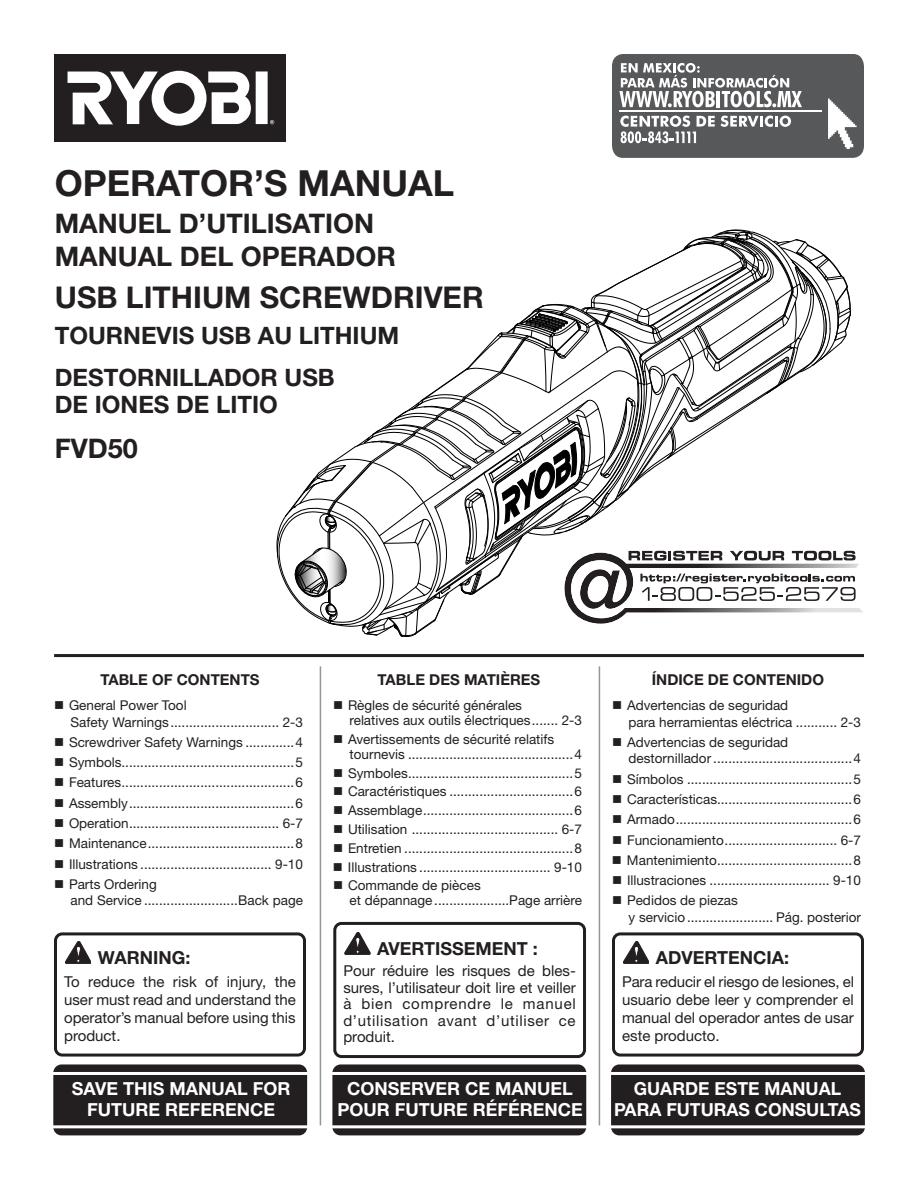
<style>
.page{position:relative;width:918px;height:1188px;background:#fff}
.page>*{position:absolute;margin:0;border:0;box-sizing:border-box;transform-origin:0 0}
.Heading_2{font:700 36px "Helvetica Neue LT Std";color:#231f20}
.Heading_2-2{font:700 30px "Helvetica Neue LT Std";color:#231f20}
.Heading_2-3{font:700 27px "Helvetica Neue LT Std";color:#231f20}
.Heading_2-4{font:700 24px/27px "Helvetica Neue LT Std";color:#231f20}
.HEADING{font:700 18px/21px "Helvetica Neue LT Std";color:#fff;text-align:center}
.Warning{font:700 18px "Helvetica Neue LT Std";color:#231f20}
.Warning_text{font:15px/18px "Helvetica Neue LT Std";color:#231f20;text-align:justify}
.t1{font:700 15px "Helvetica Neue LT Std";color:#231f20}
.t2{font:13.5px/16.5px "Helvetica Neue LT Std";color:#231f20}
</style>
<div class="page">
<hr style="left:54px;top:654px;width:810px;height:3px;background:#231f20">
<div style="left:54px;top:932px;width:252px;height:125px;border:3px solid #231f20;border-radius:7px"></div>
<svg style="left:65px;top:941px;width:26px;height:23px"></svg>
<div style="left:333px;top:922px;width:253px;height:136px;border:3px solid #231f20;border-radius:7px"></div>
<svg style="left:345px;top:932px;width:25px;height:23px"></svg>
<div style="left:612px;top:932px;width:252px;height:125px;border:3px solid #231f20;border-radius:7px"></div>
<svg style="left:623px;top:941px;width:26px;height:23px"></svg>
<div style="left:334px;top:1066px;width:251px;height:68px;background:#231f20;border-radius:7px"></div>
<div style="left:332px;top:1064px;width:254px;height:71px;border:3px solid #231f20;border-radius:7px"></div>
<div style="left:55px;top:1066px;width:251px;height:68px;background:#231f20;border-radius:7px"></div>
<div style="left:53px;top:1064px;width:254px;height:71px;border:3px solid #231f20;border-radius:7px"></div>
<div style="left:613px;top:1066px;width:250px;height:68px;background:#231f20;border-radius:7px"></div>
<div style="left:611px;top:1064px;width:254px;height:71px;border:3px solid #231f20;border-radius:7px"></div>
<hr style="left:39px;top:1125px;width:864px;height:3px;background:#fff">
<hr style="left:40px;top:1072px;width:861px;height:3px;background:#fff">
<div style="left:54px;top:54px;width:231px;height:87px;background:#231f20"></div>
<div style="left:256px;top:71px;width:12px;height:53px;background:#fff"></div>
<svg style="left:270px;top:120px;width:4px;height:4px"></svg>
<svg style="left:68px;top:71px;width:183px;height:55px"></svg>
<hr style="left:320px;top:666px;width:1px;height:459px;background:#939598">
<hr style="left:599px;top:666px;width:1px;height:459px;background:#939598">
<svg style="left:612px;top:54px;width:252px;height:104px;background:#7a7a7c"></svg>
<svg style="left:276px;top:230px;width:587px;height:407px"></svg>
<p class="Heading_2" style="left:55px;top:161px;width:401px">OPERATOR’S MANUAL</p>
<p class="Heading_2-3" style="left:55px;top:207px;width:321px">MANUEL D’UTILISATION</p>
<p class="Heading_2-3" style="left:55px;top:239px;width:343px">MANUAL DEL OPERADOR</p>
<p class="Heading_2-2" style="left:55px;top:278px;width:430px">USB LITHIUM SCREWDRIVER</p>
<p class="Heading_2-4" style="left:55px;top:321px;width:346px">TOURNEVIS USB AU LITHIUM</p>
<p class="Heading_2-4" style="left:55px;top:363px;width:282px">DESTORNILLADOR USB<br>DE IONES DE LITIO</p>
<p class="Heading_2-3" style="left:55px;top:432px;width:85px">FVD50</p>
<p class="t1" style="left:100px;top:671px;width:161px">TABLE OF CONTENTS</p>
<p class="t1" style="left:378px;top:671px;width:164px">TABLE DES MATIÈRES</p>
<p class="t1" style="left:652px;top:671px;width:174px">ÍNDICE DE CONTENIDO</p>
<p class="t2" style="left:69px;top:697px;width:236px">General Power Tool<br>Safety Warnings............................. 2-3</p>
<p class="t2" style="left:69px;top:734px;width:235px">Screwdriver Safety Warnings .............4</p>
<p class="t2" style="left:69px;top:754px;width:235px">Symbols..............................................5</p>
<p class="t2" style="left:69px;top:774px;width:235px">Features..............................................6</p>
<p class="t2" style="left:69px;top:794px;width:235px">Assembly............................................6</p>
<p class="t2" style="left:69px;top:815px;width:236px">Operation........................................ 6-7</p>
<p class="t2" style="left:69px;top:835px;width:235px">Maintenance.......................................8</p>
<p class="t2" style="left:69px;top:855px;width:236px">Illustrations ................................... 9-10</p>
<p class="t2" style="left:69px;top:876px;width:236px">Parts Ordering<br>and Service .........................Back page</p>
<p class="Warning" style="left:98px;top:947px;width:94px">WARNING:</p>
<p class="Warning_text" style="left:64px;top:972px;width:233px">To reduce the risk of injury, the user must read and understand the operator’s manual before using this product.</p>
<p class="t2" style="left:348px;top:698px;width:236px;line-height:15px">Règles de sécurité générales<br>relatives aux outils électriques....... 2-3</p>
<p class="t2" style="left:348px;top:731px;width:235px;line-height:15px">Avertissements de sécurité relatifs tournevis ............................................4</p>
<p class="t2" style="left:348px;top:764px;width:235px">Symboles............................................5</p>
<p class="t2" style="left:348px;top:783px;width:235px">Caractéristiques .................................6</p>
<p class="t2" style="left:348px;top:802px;width:235px">Assemblage........................................6</p>
<p class="t2" style="left:348px;top:821px;width:235px">Utilisation ....................................... 6-7</p>
<p class="t2" style="left:348px;top:839px;width:235px">Entretien .............................................8</p>
<p class="t2" style="left:348px;top:858px;width:236px">Illustrations ................................... 9-10</p>
<p class="t2" style="left:348px;top:878px;width:236px;line-height:15px">Commande de pièces<br>et dépannage....................Page arrière</p>
<p class="Warning" style="left:377px;top:938px;width:162px">AVERTISSEMENT :</p>
<p class="Warning_text" style="left:343px;top:962px;width:234px;line-height:16.5px">Pour réduire les risques de bles&shy;sures, l’utilisateur doit lire et veiller à bien comprendre le manuel d’utilisation avant d’utiliser ce produit.</p>
<p class="t2" style="left:627px;top:697px;width:236px">Advertencias de seguridad<br>para herramientas eléctrica ........... 2-3</p>
<p class="t2" style="left:627px;top:734px;width:235px">Advertencias de seguridad destornillador.....................................4</p>
<p class="t2" style="left:627px;top:770px;width:235px">Símbolos ............................................5</p>
<p class="t2" style="left:627px;top:791px;width:235px">Características....................................6</p>
<p class="t2" style="left:627px;top:811px;width:235px">Armado...............................................6</p>
<p class="t2" style="left:627px;top:831px;width:235px">Funcionamiento.............................. 6-7</p>
<p class="t2" style="left:627px;top:851px;width:236px">Mantenimiento....................................8</p>
<p class="t2" style="left:627px;top:872px;width:236px">Illustraciones ................................ 9-10</p>
<p class="t2" style="left:627px;top:892px;width:236px">Pedidos de piezas<br>y servicio....................... Pág. posterior</p>
<p class="Warning" style="left:656px;top:947px;width:135px">ADVERTENCIA:</p>
<p class="Warning_text" style="left:622px;top:972px;width:233px">Para reducir el riesgo de lesiones, el usuario debe leer y comprender el manual del operador antes de usar este producto.</p>
<p class="HEADING" style="left:72px;top:1078px;width:220px">SAVE THIS MANUAL FOR<br>FUTURE REFERENCE</p>
<p class="HEADING" style="left:614px;top:1078px;width:248px">GUARDE ESTE MANUAL<br>PARA FUTURAS CONSULTAS</p>
<p class="HEADING" style="left:337px;top:1078px;width:247px">CONSERVER CE MANUEL<br>POUR FUTURE RÉFÉRENCE</p>
</div>
